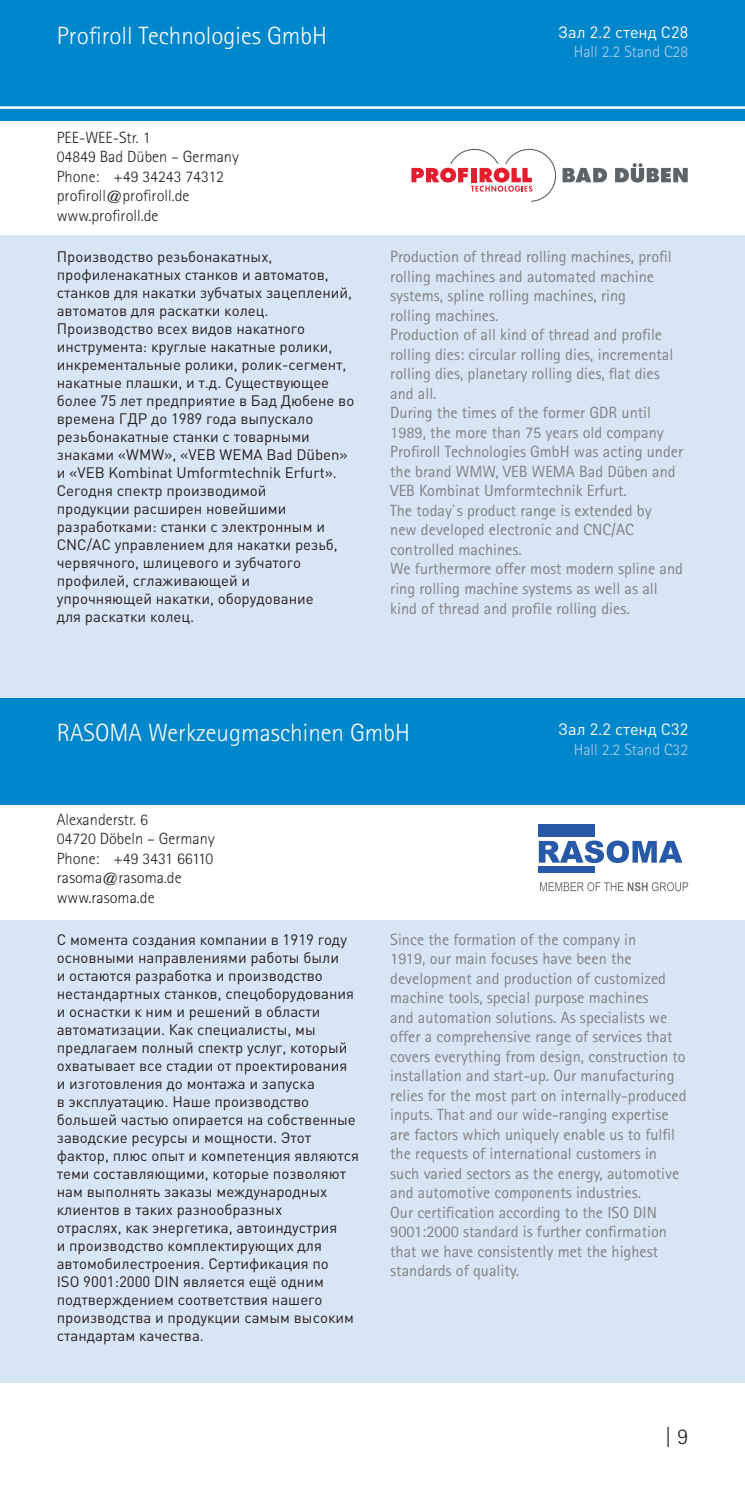
<style>
.page{position:relative;width:745px;height:1489px;background:#fff}
.page>*{position:absolute;margin:0;border:0;box-sizing:border-box;transform-origin:0 0}
.t1{font:300 25px "Rotis Sans Serif";color:#fff}
.t2{font:300 22.5px "Rotis Sans Serif";color:#231f20}
.t3{font:16.25px/19.5px "Rotis Sans Serif";color:#808285}
.t4{font:300 16.25px "Rotis Sans Serif";color:#231f20}
.t5{font:300 16.25px "Rotis Sans Serif";color:#b4cfeb}
.t6{font:16.25px "DIN Cyr";color:#fff}
.t7{font:15px/18px "DIN Cyr";color:#231f20}
.s1{font-family:"Interstate";font-weight:300}
</style>
<div class="page">
<div style="left:0;top:0;width:744px;height:120px;background:#0086cb"></div>
<hr style="left:0;top:106px;width:744px;height:3px;background:#fff">
<div style="left:0;top:698px;width:744px;height:106px;background:#0086cb"></div>
<div style="left:0;top:235px;width:744px;height:462px;background:#d8e5f4"></div>
<div style="left:0;top:920px;width:744px;height:462px;background:#d8e5f4"></div>
<div style="left:538px;top:824px;width:56px;height:13px;background:#2859a8"></div>
<div style="left:538px;top:866px;width:56px;height:6px;background:#2859a8"></div>
<svg style="left:538px;top:840px;width:144px;height:23px"></svg>
<svg style="left:540px;top:882px;width:147px;height:9px"></svg>
<svg style="left:411px;top:149px;width:144px;height:53px"></svg>
<svg style="left:562px;top:168px;width:44px;height:14px"></svg>
<svg style="left:615px;top:163px;width:72px;height:19px"></svg>
<p class="t1" style="left:57px;top:21px;width:271px">Profiroll Technologies GmbH</p>
<p class="t4" style="left:57px;top:128px;width:95px">PEE-WEE-Str. 1</p>
<p class="t4" style="left:57px;top:147px;width:184px">04849 Bad Düben – Germany</p>
<p class="t4" style="left:57px;top:167px;width:169px">Phone: +49 34243 74312</p>
<p class="t4" style="left:57px;top:186px;width:134px">profiroll@profiroll.de</p>
<p class="t4" style="left:57px;top:206px;width:103px">www.profiroll.de</p>
<p class="t7" style="left:57px;top:247px;width:217px">Производство резьбонакатных,</p>
<p class="t7" style="left:57px;top:265px;width:299px">профиленакатных станков и автоматов, станков для накатки зубчатых зацеплений, автоматов для раскатки колец.<br>Производство всех видов накатного инструмента: круглые накатные ролики, инкрементальные ролики, ролик-сегмент, накатные плашки, и т.д. Существующее более 75 лет предприятие в Бад Дюбене во</p>
<p class="t7" style="left:57px;top:409px;width:258px">времена ГДР до 1989 года выпускало</p>
<p class="t7" style="left:57px;top:427px;width:254px">резьбонакатные станки с товарными</p>
<p class="t7" style="left:57px;top:445px;width:292px">знаками «WMW», «VEB WEMA Bad D<span class="s1">ü</span>ben» и «VEB Kombinat Umformtechnik Erfurt».<br>Сегодня спектр производимой</p>
<p class="t7" style="left:57px;top:499px;width:231px">продукции расширен новейшими</p>
<p class="t7" style="left:57px;top:517px;width:282px">разработками: станки с электронным и CNC/AC управлением для накатки резьб, червячного, шлицевого и зубчатого профилей, сглаживающей и</p>
<p class="t7" style="left:57px;top:589px;width:258px">упрочняющей накатки, оборудование</p>
<p class="t7" style="left:57px;top:607px;width:139px">для раскатки колец.</p>
<p class="t6" style="left:558px;top:21px;width:131px">Зал 2.2 стенд С28</p>
<p class="t5" style="left:573px;top:42px;width:116px">Hall 2.2 Stand C28</p>
<p class="t3" style="left:390px;top:247px;width:283px">Production of thread rolling machines, profil rolling machines and automated machine systems, spline rolling machines, ring</p>
<p class="t3" style="left:390px;top:305px;width:110px">rolling machines.</p>
<p class="t3" style="left:390px;top:325px;width:284px">Production of all kind of thread and profile rolling dies: circular rolling dies, incremental rolling dies, planetary rolling dies, flat dies and all.</p>
<p class="t3" style="left:390px;top:403px;width:294px">During the times of the former GDR until 1989, the more than 75 years old company Profiroll Technologies GmbH was acting under the brand WMW, VEB WEMA Bad Düben and VEB Kombinat Umformtechnik Erfurt.</p>
<p class="t3" style="left:390px;top:500px;width:263px">The today`s product range is extended by</p>
<p class="t3" style="left:390px;top:520px;width:245px">new developed electronic and CNC/AC controlled machines.</p>
<p class="t3" style="left:390px;top:559px;width:294px">We furthermore offer most modern spline and ring rolling machine systems as well as all kind of thread and profile rolling dies.</p>
<p class="t1" style="left:57px;top:718px;width:354px">RASOMA Werkzeugmaschinen GmbH</p>
<p class="t4" style="left:57px;top:810px;width:93px">Alexanderstr. 6</p>
<p class="t4" style="left:57px;top:829px;width:159px">04720 Döbeln – Germany</p>
<p class="t4" style="left:57px;top:849px;width:158px">Phone: +49 3431 66110</p>
<p class="t4" style="left:57px;top:868px;width:126px">rasoma@rasoma.de</p>
<p class="t4" style="left:57px;top:888px;width:99px">www.rasoma.de</p>
<p class="t6" style="left:558px;top:718px;width:131px">Зал 2.2 стенд С32</p>
<p class="t5" style="left:573px;top:739px;width:116px">Hall 2.2 Stand C32</p>
<p class="t7" style="left:57px;top:929px;width:304px">С момента создания компании в 1919 году основными направлениями работы были<br>и остаются разработка и производство нестандартных станков, спецоборудования и оснастки к ним и решений в области автоматизации. Как специалисты, мы предлагаем полный спектр услуг, который охватывает все стадии от проектирования и изготовления до монтажа и запуска<br>в эксплуатацию. Наше производство большей частью опирается на собственные заводские ресурсы и мощности. Этот фактор, плюс опыт и компетенция являются теми составляющими, которые позволяют нам выполнять заказы международных клиентов в таких разнообразных<br>отраслях, как энергетика, автоиндустрия<br>и производство комплектирующих для автомобилестроения. Сертификация по<br>ISO 9001:2000 DIN является ещё одним подтверждением соответствия нашего производства и продукции самым высоким стандартам качества.</p>
<p class="t3" style="left:390px;top:929px;width:297px">Since the formation of the company in<br>1919, our main focuses have been the development and production of customized machine tools, special purpose machines<br>and automation solutions. As specialists we offer a comprehensive range of services that covers everything from design, construction to installation and start-up. Our manufacturing relies for the most part on internally-produced inputs. That and our wide-ranging expertise are factors which uniquely enable us to fulfil the requests of international customers in such varied sectors as the energy, automotive and automotive components industries.<br>Our certification according to the ISO DIN 9001:2000 standard is further confirmation that we have consistently met the highest standards of quality.</p>
<h2 class="t2" style="left:664px;top:1423px;width:25px">| 9</h2>
</div>
